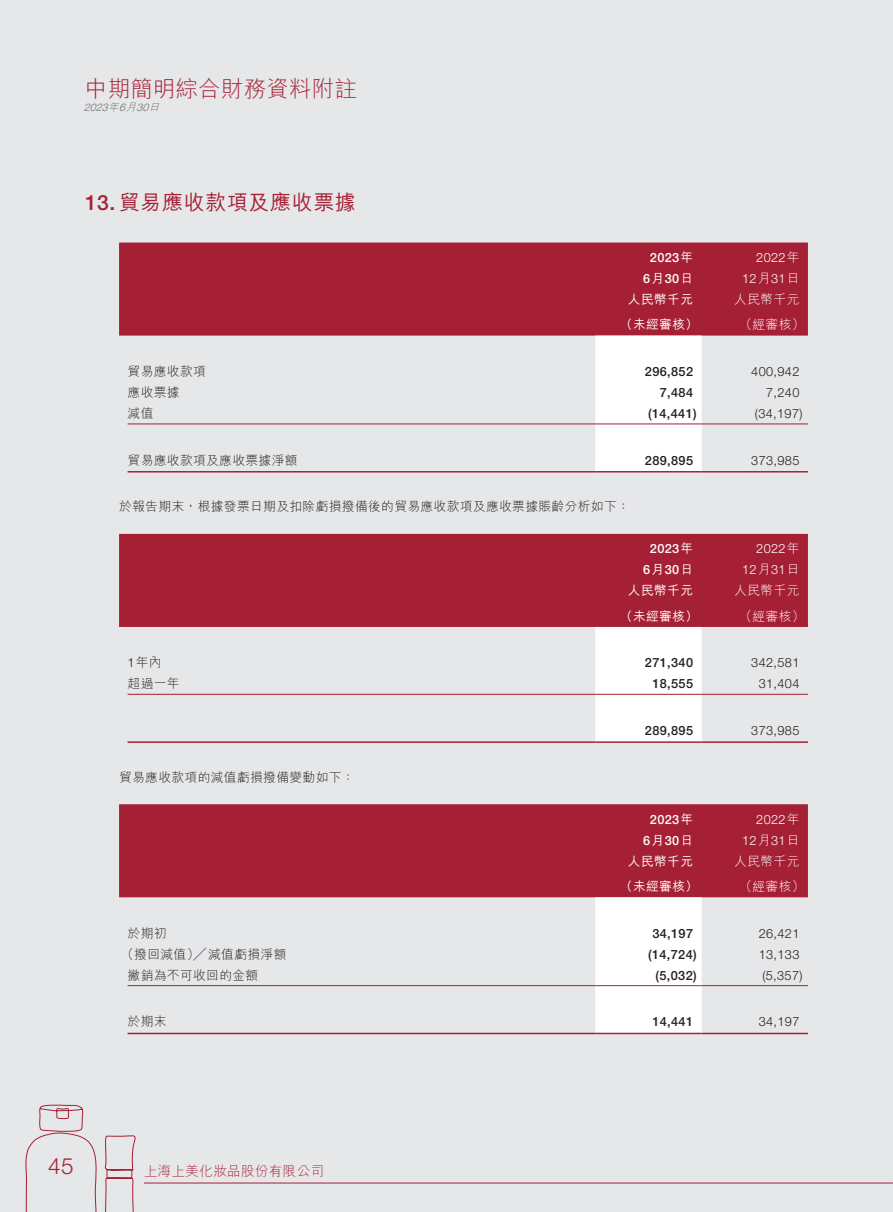
<style>
.page{position:relative;width:893px;height:1212px;background:#e6e7e9}
.page>*{position:absolute;margin:0;border:0;box-sizing:border-box;transform-origin:0 0}
.t1{font:300 22.5px "M Hei HK";letter-spacing:.01em;color:#a62035}
.t2{font:300 22.5px "Helvetica Neue LT Std";color:#a62035}
.t3{font:500 21px "M Hei HK";letter-spacing:.03em;color:#a62035}
.t4{font:300 13.5px "M Hei HK";letter-spacing:.03em;color:#a62035}
.t5{font:300 12.75px "M Hei HK";letter-spacing:.03em;color:#231f20}
.t6{font:500 12.75px "Helvetica Neue LT Std";letter-spacing:.03em;color:#231f20}
.t7{font:300 12.75px "Helvetica Neue LT Std";letter-spacing:.03em;color:#231f20}
.t8{font:300 12.75px/21px "Helvetica Neue LT Std";letter-spacing:.03em;color:#fff;text-align:right}
.t9{font:500 12.75px "M Hei HK";letter-spacing:.03em;color:#fff}
.t10{font:500 12.75px/21px "Helvetica Neue LT Std";letter-spacing:.03em;color:#fff;text-align:center}
.t11{font:300 12.75px "M Hei HK";letter-spacing:.03em;color:#fff}
.t12{font:italic 300 10.5px "Helvetica Neue LT Std";color:#6c6d70}
.t13{font:italic 300 10.5px "M Hei HK";color:#6c6d70}
.s1{font-family:"Helvetica Neue LT Std"}
.s2{font-family:"M Hei HK"}
</style>
<div class="page">
<hr style="left:144px;top:1182px;width:749px;height:1px;background:#a62035">
<svg style="left:26px;top:1104px;width:71px;height:108px"></svg>
<svg style="left:105px;top:1135px;width:31px;height:77px"></svg>
<div style="left:119px;top:243px;width:689px;height:93px;background:#a62035"></div>
<div style="left:595px;top:336px;width:107px;height:135px;background:#fff"></div>
<hr style="left:128px;top:424px;width:467px;height:1px;background:#a62035">
<hr style="left:595px;top:424px;width:107px;height:1px;background:#a62035">
<hr style="left:702px;top:424px;width:106px;height:1px;background:#a62035">
<hr style="left:128px;top:471px;width:467px;height:1px;background:#a62035">
<hr style="left:595px;top:471px;width:107px;height:1px;background:#a62035">
<hr style="left:702px;top:471px;width:106px;height:1px;background:#a62035">
<div style="left:119px;top:534px;width:689px;height:93px;background:#a62035"></div>
<div style="left:595px;top:627px;width:107px;height:114px;background:#fff"></div>
<hr style="left:128px;top:694px;width:467px;height:1px;background:#a62035">
<hr style="left:595px;top:694px;width:107px;height:1px;background:#a62035">
<hr style="left:702px;top:694px;width:106px;height:1px;background:#a62035">
<hr style="left:128px;top:741px;width:467px;height:2px;background:#a62035">
<hr style="left:595px;top:741px;width:107px;height:2px;background:#a62035">
<hr style="left:702px;top:741px;width:106px;height:2px;background:#a62035">
<div style="left:119px;top:804px;width:689px;height:93px;background:#a62035"></div>
<div style="left:595px;top:897px;width:107px;height:136px;background:#fff"></div>
<hr style="left:128px;top:985px;width:467px;height:1px;background:#a62035">
<hr style="left:595px;top:985px;width:107px;height:1px;background:#a62035">
<hr style="left:702px;top:985px;width:106px;height:1px;background:#a62035">
<hr style="left:128px;top:1033px;width:467px;height:1px;background:#a62035">
<hr style="left:595px;top:1033px;width:107px;height:1px;background:#a62035">
<hr style="left:702px;top:1033px;width:106px;height:1px;background:#a62035">
<h1 class="t1" style="left:85px;top:77px;width:273px">中期簡明綜合財務資料附註</h1>
<p class="t13" style="left:149px;top:102px;width:15px">日</p>
<p class="t13" style="left:108px;top:102px;width:32px">年月</p>
<p class="t12" style="left:84px;top:101px;width:28px">2023</p>
<p class="t12" style="left:119px;top:101px;width:11px">6</p>
<p class="t12" style="left:136px;top:101px;width:17px">30</p>
<h2 class="t3" style="left:85px;top:187px;width:272px"><span class="s1">13.</span>貿易應收款項及應收票據</h2>
<p class="t10" style="left:643px;top:247px;width:51px">2023<span class="s2">年<br></span>6<span class="s2">月</span>30<span class="s2">日</span></p>
<p class="t8" style="left:742px;top:247px;width:59px">2022<span class="s2">年<br></span>12<span class="s2">月</span>31<span class="s2">日</span></p>
<p class="t11" style="left:734px;top:293px;width:67px">人民幣千元</p>
<p class="t9" style="left:628px;top:290px;width:67px">人民幣千元</p>
<p class="t9" style="left:620px;top:315px;width:80px">（未經審核）</p>
<p class="t11" style="left:739px;top:318px;width:67px">（經審核(</p>
<p class="t5" style="left:128px;top:365px;width:80px">貿易應收款項</p>
<p class="t6" style="left:645px;top:364px;width:50px">296,852</p>
<p class="t7" style="left:751px;top:364px;width:50px">400,942</p>
<p class="t5" style="left:128px;top:386px;width:54px">應收票據</p>
<p class="t6" style="left:660px;top:385px;width:35px">7,484</p>
<p class="t7" style="left:766px;top:385px;width:35px">7,240</p>
<p class="t5" style="left:128px;top:407px;width:27px">減值</p>
<p class="t6" style="left:648px;top:406px;width:50px">)14,441(</p>
<p class="t7" style="left:755px;top:406px;width:49px">)34,197(</p>
<p class="t5" style="left:128px;top:453px;width:172px">貿易應收款項及應收票據淨額</p>
<p class="t5" style="left:119px;top:500px;width:512px">於報告期末，根據發票日期及扣除虧損撥備後的貿易應收款項及應收票據賬齡分析如下：</p>
<p class="t6" style="left:645px;top:452px;width:50px">289,895</p>
<p class="t7" style="left:751px;top:452px;width:50px">373,985</p>
<p class="t10" style="left:643px;top:538px;width:51px">2023<span class="s2">年<br></span>6<span class="s2">月</span>30<span class="s2">日</span></p>
<p class="t8" style="left:742px;top:538px;width:59px">2022<span class="s2">年<br></span>12<span class="s2">月</span>31<span class="s2">日</span></p>
<p class="t11" style="left:734px;top:584px;width:67px">人民幣千元</p>
<p class="t9" style="left:628px;top:581px;width:67px">人民幣千元</p>
<p class="t9" style="left:620px;top:607px;width:80px">（未經審核）</p>
<p class="t11" style="left:739px;top:610px;width:67px">（經審核(</p>
<p class="t5" style="left:128px;top:656px;width:35px"><span class="s1">1</span>年內</p>
<p class="t6" style="left:645px;top:655px;width:50px">271,340</p>
<p class="t7" style="left:751px;top:655px;width:50px">342,581</p>
<p class="t5" style="left:128px;top:677px;width:54px">超過一年</p>
<p class="t6" style="left:652px;top:676px;width:42px">18,555</p>
<p class="t7" style="left:759px;top:676px;width:42px">31,404</p>
<p class="t6" style="left:645px;top:723px;width:50px">289,895</p>
<p class="t7" style="left:751px;top:722px;width:50px">373,985</p>
<p class="t5" style="left:119px;top:770px;width:237px">貿易應收款項的減值虧損撥備變動如下：</p>
<p class="t10" style="left:643px;top:808px;width:51px">2023<span class="s2">年<br></span>6<span class="s2">月</span>30<span class="s2">日</span></p>
<p class="t8" style="left:742px;top:808px;width:59px">2022<span class="s2">年<br></span>12<span class="s2">月</span>31<span class="s2">日</span></p>
<p class="t11" style="left:734px;top:854px;width:67px">人民幣千元</p>
<p class="t9" style="left:628px;top:852px;width:67px">人民幣千元</p>
<p class="t9" style="left:620px;top:877px;width:80px">（未經審核）</p>
<p class="t11" style="left:739px;top:880px;width:67px">（經審核(</p>
<p class="t5" style="left:128px;top:926px;width:40px">於期初</p>
<p class="t6" style="left:652px;top:925px;width:42px">34,197</p>
<p class="t7" style="left:759px;top:925px;width:42px">26,421</p>
<p class="t5" style="left:121px;top:947px;width:167px">（撥回減值）╱減值虧損淨額</p>
<p class="t6" style="left:648px;top:946px;width:50px">)14,724(</p>
<p class="t7" style="left:759px;top:946px;width:42px">13,133</p>
<p class="t5" style="left:128px;top:968px;width:132px">撇銷為不可收回的金額</p>
<p class="t6" style="left:656px;top:967px;width:43px">)5,032(</p>
<p class="t7" style="left:762px;top:967px;width:42px">)5,357(</p>
<p class="t5" style="left:128px;top:1015px;width:40px">於期末</p>
<p class="t6" style="left:652px;top:1014px;width:42px">14,441</p>
<p class="t7" style="left:759px;top:1014px;width:42px">34,197</p>
<h1 class="t2" style="left:48px;top:1152px;width:27px">45</h1>
<p class="t4" style="left:144px;top:1164px;width:182px">上海上美化妝品股份有限公司</p>
</div>
